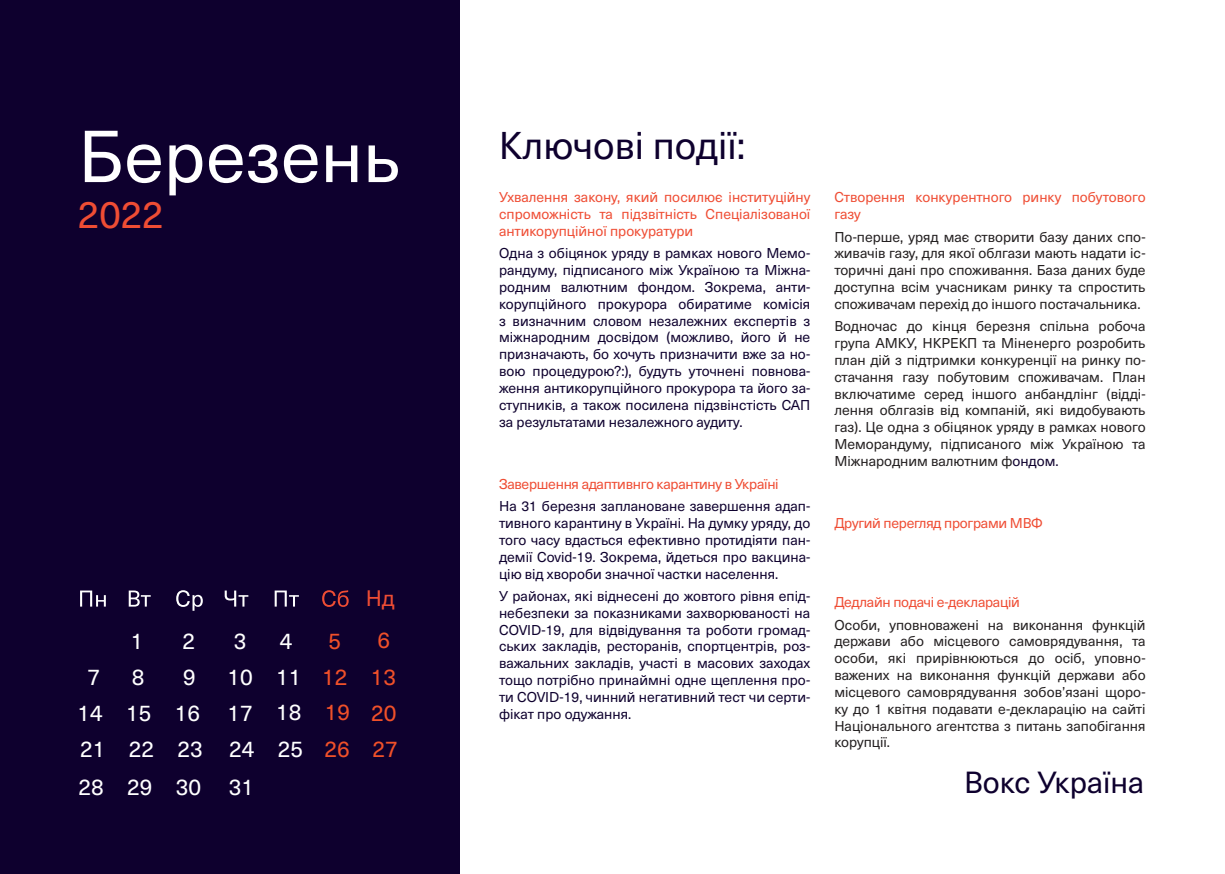
<style>
.page{position:relative;width:1225px;height:874px;background:#fff}
.page>*{position:absolute;margin:0;border:0;box-sizing:border-box;transform-origin:0 0}
.t1{font:72px "Neue Haas Unica";color:#fff}
.t2{font:38px "Neue Haas Unica";color:#0e002e}
.t3{font:38px "Neue Haas Unica";color:#ef4d34}
.t4{font:30px "Neue Haas Unica";color:#0e002e}
.t5{font:22.6px/36.6px "Neue Haas Unica";color:#fff;text-align:justify}
.t6{font:22.6px "Neue Haas Unica";color:#f05029}
.t7{font:22px "Neue Haas Unica";color:#ef4d34}
.t8{font:14px/16.8px "Neue Haas Unica";color:#0e002e;text-align:justify}
.t9{font:14px/16.8px "Neue Haas Unica";color:#231f20;text-align:justify}
.t10{font:14px/16.8px "Neue Haas Unica";letter-spacing:-.02em;color:#ef4d34;text-align:justify}
.t11{font:14px/16.8px "Neue Haas Unica";color:#ef4d34}
.s1{color:#f05029}
.s2{color:#0e002e}
</style>
<div class="page">
<div style="left:0;top:0;width:459px;height:873px;background:#0e002e"></div>
<svg style="left:80px;top:590px;width:26px;height:16px"></svg>
<svg style="left:129px;top:590px;width:22px;height:16px"></svg>
<svg style="left:176px;top:590px;width:27px;height:20px"></svg>
<svg style="left:225px;top:590px;width:23px;height:16px"></svg>
<svg style="left:275px;top:590px;width:24px;height:16px"></svg>
<svg style="left:322px;top:590px;width:27px;height:16px"></svg>
<p class="t1" style="left:78px;top:103px;width:324px">Березень</p>
<p class="t3" style="left:78px;top:186px;width:87px">2022</p>
<p class="t7" style="left:366px;top:581px;width:31px">Нд</p>
<h3 class="t5" style="left:131px;top:621px;width:14px">1</h3>
<h3 class="t5" style="left:182px;top:621px;width:14px">2</h3>
<h3 class="t5" style="left:234px;top:621px;width:14px">3</h3>
<h3 class="t5" style="left:280px;top:621px;width:14px">4</h3>
<h3 class="t6" style="left:328px;top:623px;width:14px">5</h3>
<h3 class="t6" style="left:377px;top:623px;width:14px">6</h3>
<h3 class="t5" style="left:77px;top:657px;width:322px;text-indent:150px">10 11 <span class="s1">12 13<br></span>14 15 16 17 18 <span class="s1">19 20<br></span>21 22 23 24 25 <span class="s1">26 27<br></span>28 29 30 31</h3>
<h3 class="t5" style="left:87px;top:657px;width:14px">7</h3>
<h3 class="t5" style="left:132px;top:657px;width:14px">8</h3>
<h3 class="t5" style="left:183px;top:657px;width:14px">9</h3>
<p class="t2" style="left:499px;top:117px;width:248px">Ключові події:</p>
<p class="t10" style="left:499px;top:188px;width:313px">Ухвалення закону, який посилює інституційну спроможність та підзвітність Спеціалізованої антикорупційної прокуратури</p>
<p class="t8" style="left:499px;top:244px;width:313px">Одна з обіцянок уряду в рамках нового Мемо&shy;рандуму, підписаного між Україною та Міжна&shy;родним валютним фондом. Зокрема, анти&shy;корупційного прокурора обиратиме комісія з визначним словом незалежних експертів з міжнародним досвідом (можливо, його й не призначають, бо хочуть призначити вже за но&shy;вою процедурою?:), будуть уточнені повнова&shy;ження антикорупційного прокурора та його за&shy;ступників, а також посилена підзвінстість САП за результатами незалежного аудиту.</p>
<p class="t10" style="left:499px;top:474px;width:281px">Завершення адаптивнго карантину в Україні</p>
<p class="t8" style="left:499px;top:497px;width:313px">На 31 березня заплановане завершення адап&shy;тивного карантину в Україні. На думку уряду, до того часу вдасться ефективно протидіяти пан&shy;демії Covid-19. Зокрема, йдеться про вакцина&shy;цію від хвороби значної частки населення.</p>
<p class="t8" style="left:499px;top:586px;width:313px">У районах, які віднесені до жовтого рівня епід&shy;небезпеки за показниками захворюваності на COVID-19, для відвідування та роботи громад&shy;ських закладів, ресторанів, спортцентрів, роз&shy;важальних закладів, участі в масових заходах тощо потрібно принаймні одне щеплення про&shy;ти COVID-19, чинний негативний тест чи серти&shy;фікат про одужання.</p>
<p class="t11" style="left:834px;top:188px;width:313px">Створення конкурентного ринку побутового газу</p>
<p class="t9" style="left:834px;top:227px;width:313px">По-перше, уряд має створити базу даних спо&shy;живачів газу, для якої облгази мають надати іс&shy;торичні дані про споживання. База даних буде доступна всім учасникам ринку та спростить споживачам перехід до іншого постачальника.</p>
<p class="t9" style="left:834px;top:317px;width:313px">Водночас до кінця березня спільна робоча група АМКУ, НКРЕКП та Міненерго розробить план дій з підтримки конкуренції на ринку по&shy;стачання газу побутовим споживачам. План включатиме серед іншого анбандлінг (відді&shy;лення облгазів від компаній, які видобувають газ). Це одна з обіцянок уряду в рамках нового Меморандуму, підписаного між Україною та Міжнародним валютним ф<span class="s2">ондом.</span></p>
<p class="t10" style="left:834px;top:513px;width:210px">Другий перегляд програми МВФ</p>
<p class="t10" style="left:834px;top:592px;width:187px">Дедлайн подачі е-декларацій</p>
<p class="t9" style="left:834px;top:615px;width:313px">Особи, уповноважені на виконання функцій держави або місцевого самоврядування, та особи, які прирівнюються до осіб, уповно&shy;важених на виконання функцій держави або місцевого самоврядування зобов’язані щоро&shy;ку до 1 квітня подавати е-декларацію на сайті Національного агентства з питань запобігання корупції.</p>
<h3 class="t4" style="left:964px;top:760px;width:181px">Вокс Україна</h3>
</div>
